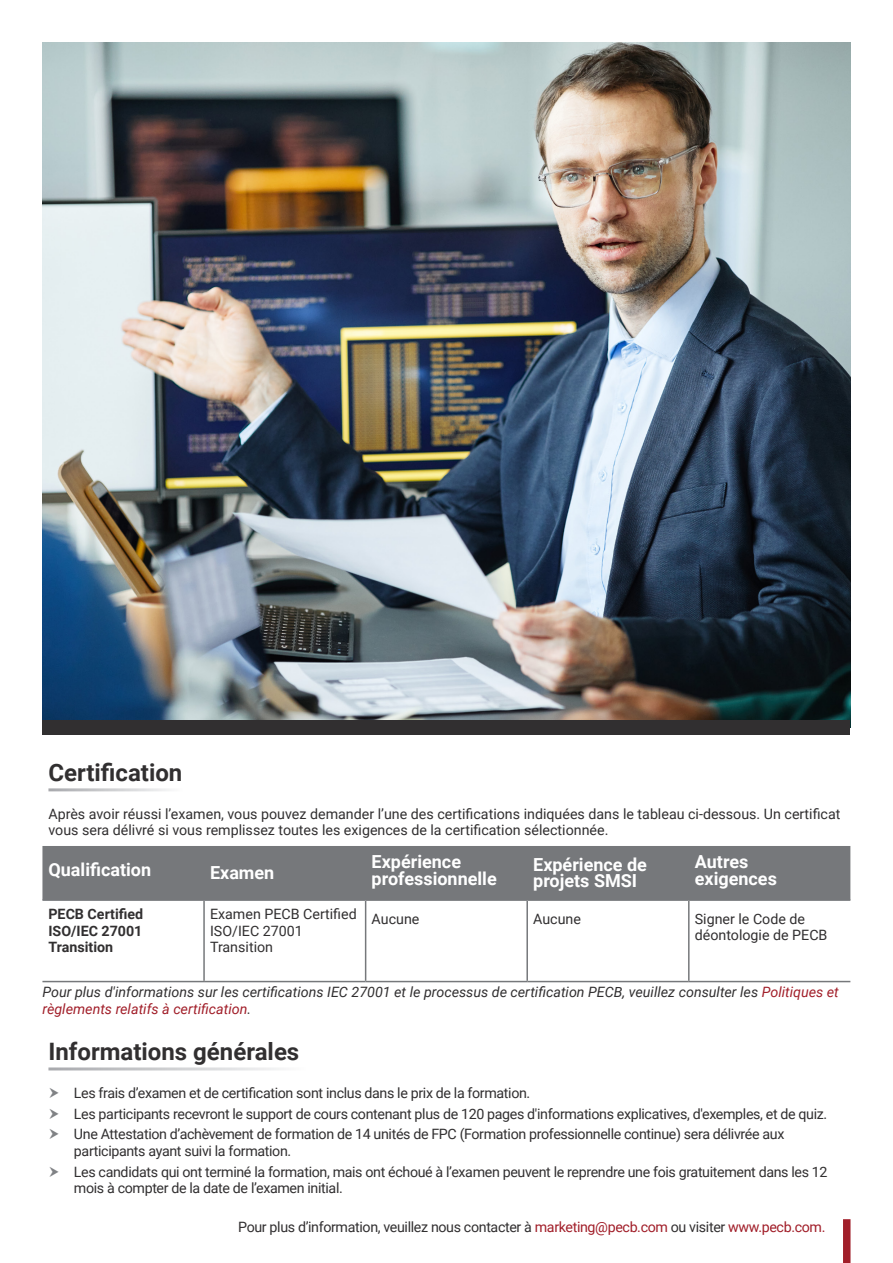
<style>
.page{position:relative;width:893px;height:1263px;background:#fff}
.page>*{position:absolute;margin:0;border:0;box-sizing:border-box;transform-origin:0 0}
.t1{font:700 24px "Roboto";color:#312f30}
.t2{font:700 18px/16.5px "Roboto";color:#fff}
.Bullet_Points{font:14.25px/16.5px "Roboto";letter-spacing:-.025em;color:#312f30}
.Bullet_Points-2{font:14.25px/16.5px "Roboto";color:#312f30}
.Bullet_Points-3{font:italic 14.25px/16.5px "Roboto";color:#312f30}
.t3{font:700 14.25px/16.5px "Roboto";color:#312f30;text-align:justify}
.s1{color:#a11e29}
</style>
<div class="page">
<img style="left:42px;top:43px;width:808px;height:676px">
<div style="left:843px;top:1219px;width:7px;height:44px;background:#a11e29"></div>
<div style="left:42px;top:719px;width:808px;height:15px;background:#312f30"></div>
<div style="left:42px;top:846px;width:808px;height:53px;background:#76787b"></div>
<hr style="left:203px;top:901px;width:2px;height:80px;background:#76787b">
<hr style="left:365px;top:901px;width:1px;height:80px;background:#76787b">
<hr style="left:526px;top:901px;width:2px;height:80px;background:#76787b">
<hr style="left:688px;top:901px;width:2px;height:80px;background:#76787b">
<hr style="left:42px;top:981px;width:162px;height:1px;background:#76787b">
<hr style="left:204px;top:981px;width:162px;height:1px;background:#76787b">
<hr style="left:366px;top:981px;width:161px;height:1px;background:#76787b">
<hr style="left:527px;top:981px;width:162px;height:1px;background:#76787b">
<hr style="left:689px;top:981px;width:161px;height:1px;background:#76787b">
<hr style="left:42px;top:899px;width:162px;height:2px;background:#76787b">
<hr style="left:204px;top:899px;width:162px;height:2px;background:#76787b">
<hr style="left:366px;top:899px;width:161px;height:2px;background:#76787b">
<hr style="left:527px;top:899px;width:162px;height:2px;background:#76787b">
<hr style="left:689px;top:899px;width:161px;height:2px;background:#76787b">
<p class="t1" style="left:48px;top:755px;width:135px">Certification</p>
<p class="Bullet_Points-2" style="left:48px;top:805px;width:793px">Après avoir réussi l’examen, vous pouvez demander l’une des certifications indiquées dans le tableau ci-dessous. Un certificat vous sera délivré si vous remplissez toutes les exigences de la certification sélectionnée.</p>
<p class="t2" style="left:48px;top:861px;width:104px">Qualification</p>
<p class="t2" style="left:210px;top:864px;width:66px">Examen</p>
<p class="t2" style="left:372px;top:853px;width:127px">Expérience professionnelle</p>
<p class="t2" style="left:533px;top:855px;width:115px">Expérience de projets SMSI</p>
<p class="t2" style="left:695px;top:853px;width:55px">Autres</p>
<p class="t2" style="left:695px;top:869px;width:84px">exigences</p>
<p class="t3" style="left:48px;top:905px;width:96px">PECB Certified ISO/IEC 27001<br>Transition</p>
<p class="Bullet_Points-2" style="left:210px;top:905px;width:148px">Examen PECB Certified<br>ISO/IEC 27001<br>Transition</p>
<p class="Bullet_Points" style="left:372px;top:910px;width:49px">Aucune</p>
<p class="Bullet_Points" style="left:533px;top:910px;width:49px">Aucune</p>
<p class="Bullet_Points-2" style="left:695px;top:910px;width:134px">Signer le Code de déontologie de PECB</p>
<p class="Bullet_Points-3" style="left:42px;top:983px;width:798px">Pour plus d'informations sur les certifications IEC 27001 et le processus de certification PECB, veuillez consulter les <span class="s1">Politiques et règlements relatifs à certification</span>.</p>
<p class="t1" style="left:48px;top:1035px;width:252px">Informations générales</p>
<p class="Bullet_Points" style="left:74px;top:1084px;width:458px">Les frais d’examen et de certification sont inclus dans le prix de la formation.</p>
<p class="Bullet_Points" style="left:74px;top:1105px;width:755px">Les participants recevront le support de cours contenant plus de 120 pages d'informations explicatives, d'exemples, et de quiz.</p>
<p class="Bullet_Points" style="left:74px;top:1125px;width:712px">Une Attestation d’achèvement de formation de 14 unités de FPC (Formation professionnelle continue) sera délivrée aux participants ayant suivi la formation.</p>
<p class="Bullet_Points" style="left:74px;top:1163px;width:755px">Les candidats qui ont terminé la formation, mais ont échoué à l’examen peuvent le reprendre une fois gratuitement dans les 12 mois à compter de la date de l’examen initial.</p>
<p class="Bullet_Points" style="left:238px;top:1218px;width:589px">Pour plus d’information, veuillez nous contacter à <span class="s1">marketing@pecb.com</span> ou visiter <span class="s1">www.pecb.com.</span></p>
</div>
